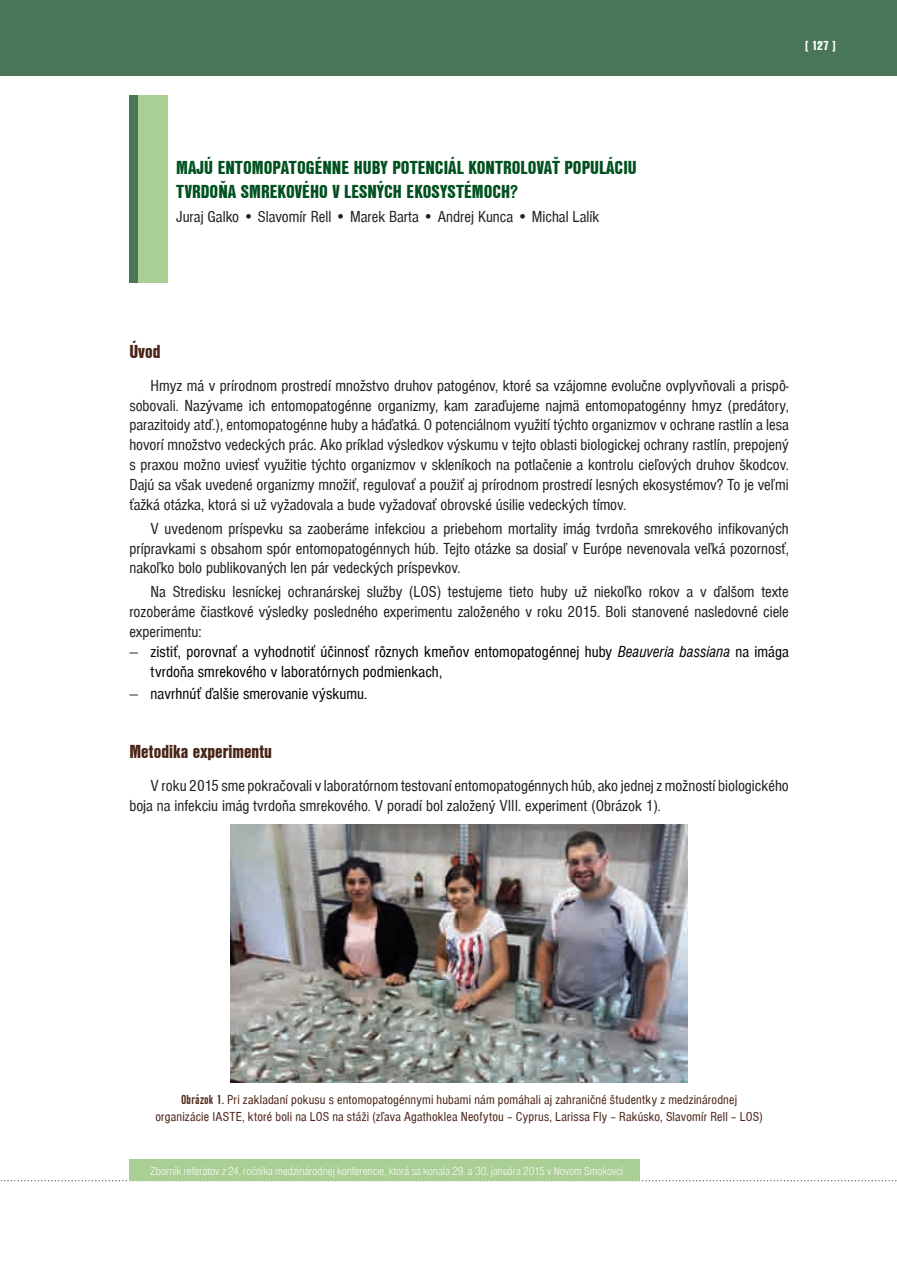
<style>
.page{position:relative;width:897px;height:1267px;background:#fff}
.page>*{position:absolute;margin:0;border:0;box-sizing:border-box;transform-origin:0 0}
.t1{font:900 condensed 19.5px/23.4px "Nimbus Sans DEE";color:#00511f}
.t2{font:900 condensed 19.5px "Nimbus Sans DEE";color:#4a2417}
.t3{font:condensed 16.5px/19.8px "Nimbus Sans DEE";color:#231f20;text-align:justify}
.t4{font:condensed 16.5px/19.8px "Nimbus Sans DEE";letter-spacing:.005em;color:#000}
.t5{font:condensed 13.5px/16.2px "Nimbus Sans DEE";letter-spacing:.015em;color:#4a2417;text-align:center}
.t6{font:900 condensed 13.5px "Nimbus Sans DEE";color:#fff}
.t7{font:300 condensed 12px "Nimbus Sans DEE";color:#fff}
.s1{font-family:"Lido STFCE";font-stretch:normal}
.s2{font-style:italic}
.s3{font-weight:700}
</style>
<div class="page">
<svg style="left:0;top:1180px;width:896px;height:1px"></svg>
<img style="left:230px;top:824px;width:457px;height:258px">
<div style="left:129px;top:95px;width:9px;height:187px;background:#497657"></div>
<div style="left:138px;top:95px;width:30px;height:187px;background:#a9cf94"></div>
<div style="left:0;top:0;width:896px;height:76px;background:#497657"></div>
<div style="left:129px;top:1158px;width:511px;height:22px;background:#a9cf94"></div>
<p class="t1" style="left:176px;top:156px;width:462px">MAJÚ ENTOMOPATOGÉNNE HUBY POTENCIÁL KONTROLOVAŤ POPULÁCIU<br>TVRDOŇA SMREKOVÉHO V LESNÝCH EKOSYSTÉMOCH?</p>
<p class="t3" style="left:176px;top:207px;width:424px">Juraj Galko • Slavomír Rell • Marek Barta • Andrej Kunca • Michal Lalík</p>
<p class="t6" style="left:805px;top:38px;width:32px">[ 127 ]</p>
<p class="t2" style="left:129px;top:341px;width:33px">ÚVOD</p>
<p class="t3" style="left:129px;top:376px;width:661px;text-indent:21px">Hmyz má v prírodnom prostredí množstvo druhov patogénov, ktoré sa vzájomne evolučne ovplyvňovali a prispô&shy;sobovali. Nazývame ich entomopatogénne organizmy, kam zaraďujeme najmä entomopatogénny hmyz (predátory, parazitoidy atď.), entomopatogénne huby a háďatká. O potenciálnom využití týchto organizmov v ochrane rastlín a lesa hovorí množstvo vedeckých prác. Ako príklad výsledkov výskumu v tejto oblasti biologickej ochrany rastlín, prepojený s praxou možno uviesť využitie týchto organizmov v skleníkoch na potlačenie a kontrolu cieľových druhov škodcov.<br>Dajú sa však uvedené organizmy množiť, regulovať a použiť aj prírodnom prostredí lesných ekosystémov? To je veľmi ťažká otázka, ktorá si už vyžadovala a bude vyžadovať obrovské úsilie vedeckých tímov.</p>
<p class="t3" style="left:129px;top:518px;width:661px;text-indent:21px">V uvedenom príspevku sa zaoberáme infekciou a priebehom mortality imág tvrdoňa smrekového infikovaných prípravkami s obsahom spór entomopatogénnych húb. Tejto otázke sa dosiaľ v Európe nevenovala veľká pozornosť, nakoľko bolo publikovaných len pár vedeckých príspevkov.</p>
<p class="t3" style="left:129px;top:582px;width:661px;text-indent:21px">Na Stredisku lesníckej ochranárskej služby (LOS) testujeme tieto huby už niekoľko rokov a v ďalšom texte rozoberáme čiastkové výsledky posledného experimentu založeného v roku 2015. Boli stanovené nasledovné ciele experimentu:</p>
<p class="t4" style="left:151px;top:641px;width:639px;text-indent:-21px"><span class="s1">–</span> zistiť, porovnať a vyhodnotiť účinnosť rôznych kmeňov entomopatogénnej huby <span class="s2">Beauveria bassiana</span> na imága tvrdoňa smrekového v laboratórnych podmienkach,</p>
<p class="t4" style="left:129px;top:683px;width:239px"><span class="s1">–</span> navrhnúť ďalšie smerovanie výskumu.</p>
<p class="t2" style="left:129px;top:740px;width:144px">METODIKA EXPERIMENTU</p>
<p class="t3" style="left:129px;top:775px;width:661px;text-indent:21px">V roku 2015 sme pokračovali v laboratórnom testovaní entomopatogénnych húb, ako jednej z možností biologického boja na infekciu imág tvrdoňa smrekového. V poradí bol založený VIII. experiment (Obrázok 1).</p>
<p class="t5" style="left:155px;top:1092px;width:608px"><span class="s3">Obrázok 1.</span> Pri zakladaní pokusu s entomopatogénnymi hubami nám pomáhali aj zahraničné študentky z medzinárodnej organizácie IASTE, ktoré boli na LOS na stáži (zľava Agathoklea Neofytou – Cyprus, Larissa Fly – Rakúsko, Slavomír Rell – LOS)</p>
<p class="t7" style="left:151px;top:1164px;width:474px">Zborník referátov z 24. ročníka medzinárodnej konferencie, ktorá sa konala 29. a 30. januára 2015 v Novom Smokovci</p>
</div>
